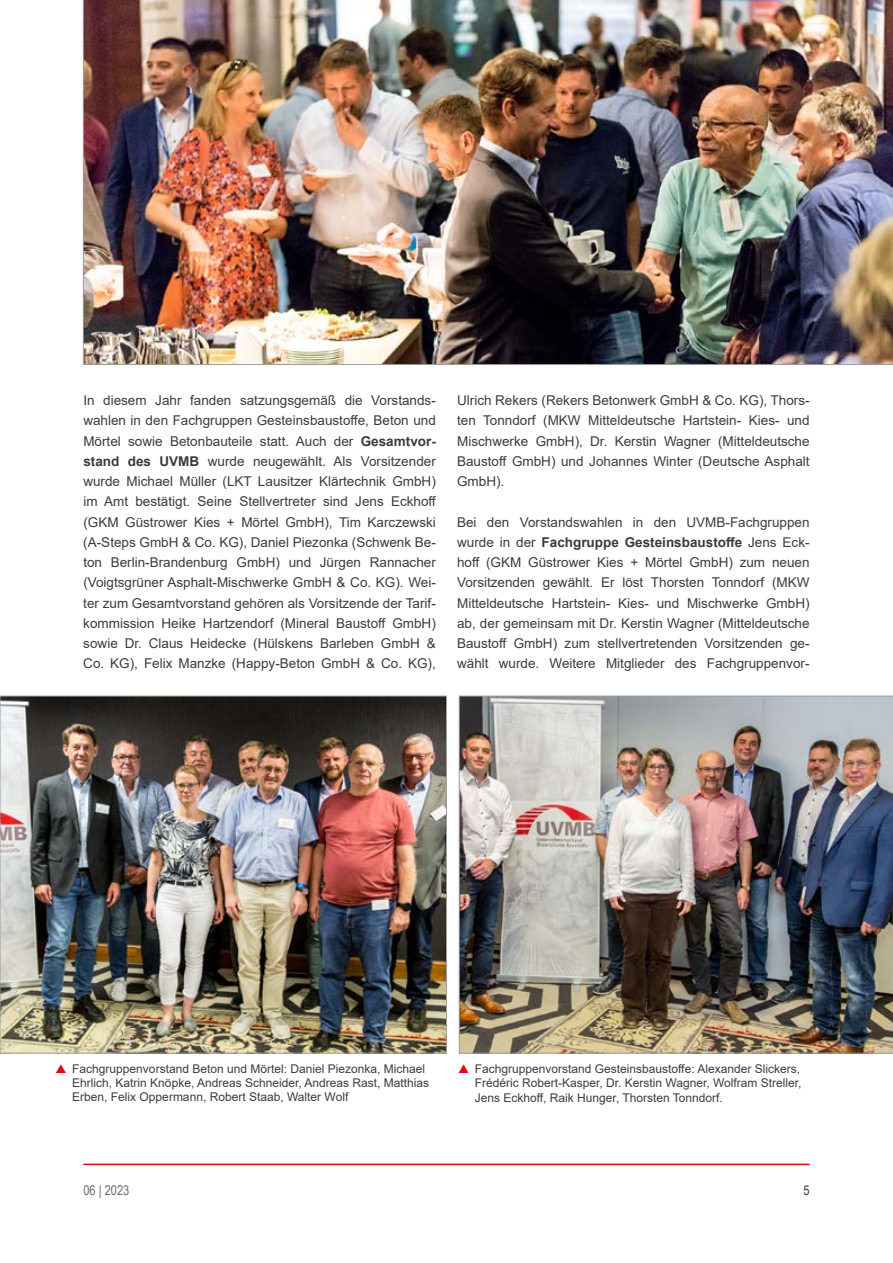
<style>
.page{position:relative;width:893px;height:1263px;background:#fff}
.page>*{position:absolute;margin:0;border:0;box-sizing:border-box;transform-origin:0 0}
.t1{font:13.5px/20.2px "Arial";color:#3c3c3b;text-align:justify}
.t2{font:13.5px "Arial Narrow";color:#6b6b6a}
.t3{font:13.5px "Arial Narrow";color:#3c3c3b}
.t4{font:12px/14.4px "Arial";color:#3c3c3b}
.s1{font-weight:700}
</style>
<div class="page">
<hr style="left:83px;top:1163px;width:727px;height:2px;background:#e30613">
<img style="left:83px;top:0;width:810px;height:365px">
<img style="left:2px;top:698px;width:443px;height:353px">
<div style="left:0;top:696px;width:447px;height:357px;border:1px solid #9d9d9c"></div>
<img style="left:459px;top:696px;width:434px;height:357px">
<p class="t1" style="left:83px;top:390px;width:354px">In diesem Jahr fanden satzungsgemäß die Vorstands&shy;wahlen in den Fachgruppen Gesteinsbaustoffe, Beton und Mörtel sowie Betonbauteile statt. Auch der <span class="s1">Gesamtvor&shy;stand des UVMB</span> wurde neugewählt. Als Vorsitzender wurde Michael Müller (LKT Lausitzer Klärtechnik GmbH) im Amt bestätigt. Seine Stellvertreter sind Jens Eckhoff (GKM Güstrower Kies + Mörtel GmbH), Tim Karczewski (A-Steps GmbH &amp; Co. KG), Daniel Piezonka (Schwenk Be&shy;ton Berlin-Brandenburg GmbH) und Jürgen Rannacher (Voigtsgrüner Asphalt-Mischwerke GmbH &amp; Co. KG). Wei&shy;ter zum Gesamtvorstand gehören als Vorsitzende der Tarif&shy;kommission Heike Hartzendorf (Mineral Baustoff GmbH) sowie Dr. Claus Heidecke (Hülskens Barleben GmbH &amp; Co. KG), Felix Manzke (Happy-Beton GmbH &amp; Co. KG),</p>
<p class="t1" style="left:457px;top:390px;width:354px">Ulrich Rekers (Rekers Betonwerk GmbH &amp; Co. KG), Thors&shy;ten Tonndorf (MKW Mitteldeutsche Hartstein- Kies- und Mischwerke GmbH), Dr. Kerstin Wagner (Mitteldeutsche Baustoff GmbH) und Johannes Winter (Deutsche Asphalt GmbH).</p>
<p class="t1" style="left:457px;top:512px;width:354px">Bei den Vorstandswahlen in den UVMB-Fachgruppen wurde in der <span class="s1">Fachgruppe Gesteinsbaustoffe</span> Jens Eck&shy;hoff (GKM Güstrower Kies + Mörtel GmbH) zum neuen Vorsitzenden gewählt. Er löst Thorsten Tonndorf (MKW Mitteldeutsche Hartstein- Kies- und Mischwerke GmbH) ab, der gemeinsam mit Dr. Kerstin Wagner (Mitteldeutsche Baustoff GmbH) zum stellvertretenden Vorsitzenden ge&shy;wählt wurde. Weitere Mitglieder des Fachgruppenvor-</p>
<p class="t4" style="left:72px;top:1061px;width:358px">Fachgruppenvorstand Beton und Mörtel: Daniel Piezonka, Michael<br>Ehrlich, Katrin Knöpke, Andreas Schneider, Andreas Rast, Matthias<br>Erben, Felix Oppermann, Robert Staab, Walter Wolf</p>
<p class="t4" style="left:475px;top:1061px;width:328px">Fachgruppenvorstand Gesteinsbaustoffe: Alexander Slickers,<br>Frédéric Robert-Kasper, Dr. Kerstin Wagner, Wolfram Streller,<br>Jens Eckhoff, Raik Hunger, Thorsten Tonndorf.</p>
<p class="t2" style="left:83px;top:1180px;width:47px">06 | 2023</p>
<p class="t3" style="left:803px;top:1180px;width:8px">5</p>
</div>
